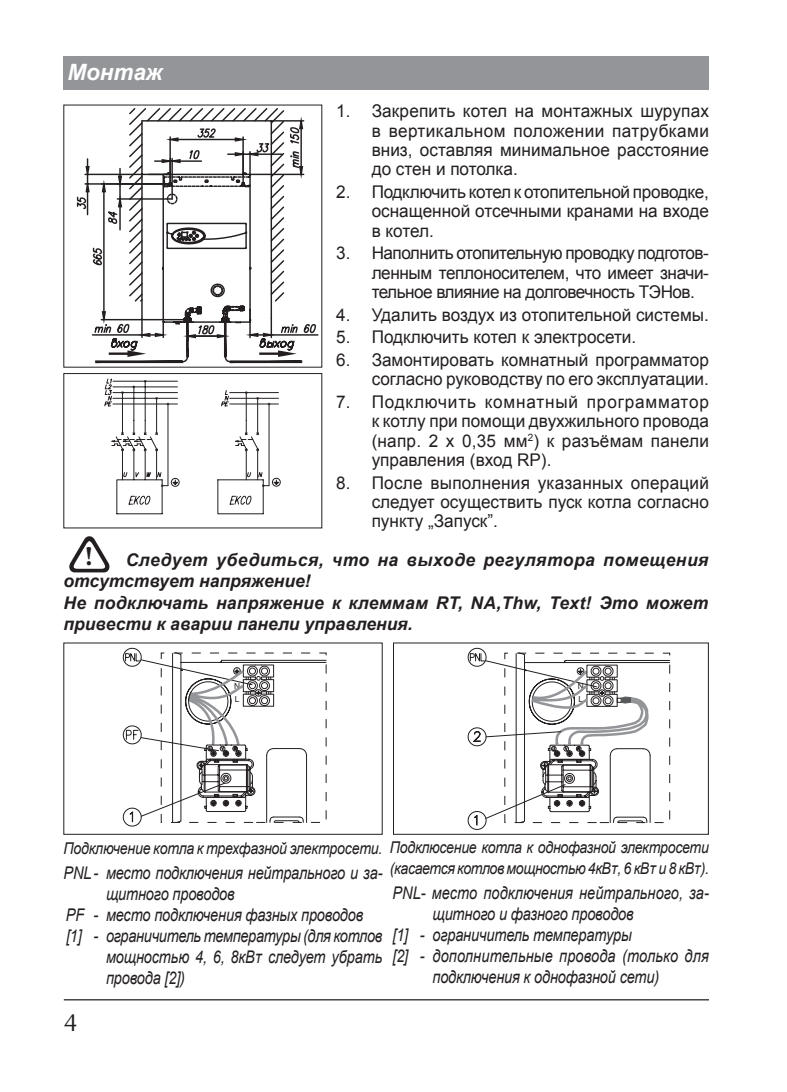
<style>
.page{position:relative;width:787px;height:1092px;background:#fff}
.page>*{position:absolute;margin:0;border:0;box-sizing:border-box;transform-origin:0 0}
.t1{font:700 27px "Minion Pro";color:#231f20}
.t2{font:25px "Ottawa";color:#231f20}
.t3{font:italic 700 22.5px "Arial";color:#fff}
.t4{font:17.5px/19.2px "Arial";color:#231f20;text-align:justify}
.t5{font:italic 17.5px "Arial";letter-spacing:-.01em;color:#231f20;scale:.83 1}
.t6{font:italic 700 17.5px/21.5px "Arial";letter-spacing:.015em;color:#231f20}
.t7{font:italic 17.5px "Arial";letter-spacing:.01em;color:#231f20;scale:.83 1}
.t8{font:italic 16.25px/21px "Arial";letter-spacing:-.02em;color:#231f20;scale:.87 1}
.t9{font:8.25px/13.5px "Arial";color:#231f20}
</style>
<div class="page">
<hr style="left:64px;top:999px;width:645px;height:1px;background:#231f20">
<div style="left:64px;top:57px;width:645px;height:33px;background:#939598"></div>
<div style="left:63px;top:373px;width:259px;height:155px;border:1px solid #231f20"></div>
<svg style="left:104px;top:378px;width:177px;height:136px"></svg>
<svg style="left:467px;top:647px;width:203px;height:183px"></svg>
<svg style="left:123px;top:647px;width:203px;height:179px"></svg>
<svg style="left:77px;top:108px;width:241px;height:255px"></svg>
<p class="t3" style="left:67px;top:57px;width:97px">Монтаж</p>
<p class="t4" style="left:371px;top:102px;width:339px;text-indent:-35px">1. Закрепить котел на монтажных шурупах в вертикальном положении патрубками вниз, оставляя минимальное расстояние до стен и потолка.</p>
<p class="t4" style="left:371px;top:182px;width:339px;text-indent:-35px">2. Подключить котел к отопительной проводке, оснащенной отсечными кранами на входе в котел.</p>
<p class="t4" style="left:371px;top:244px;width:339px;text-indent:-35px">3. Наполнить отопительную проводку подготов&shy;ленным теплоносителем, что имеет значи&shy;тельное влияние на долговечность ТЭНов.</p>
<p class="t4" style="left:336px;top:305px;width:374px">4. Удалить воздух из отопительной системы.</p>
<p class="t4" style="left:336px;top:328px;width:301px">5. Подключить котел к электросети.</p>
<p class="t4" style="left:336px;top:350px;width:374px;text-align:right">6. Замонтировать комнатный программатор согласно руководству по его эксплуатации.</p>
<p class="t4" style="left:371px;top:392px;width:339px;text-indent:-35px">7. Подключить комнатный программатор к котлу при помощи двухжильного провода (напр. 2 х 0,35 мм<sup>2</sup>) к разъёмам панели управления (вход RP).</p>
<p class="t4" style="left:371px;top:473px;width:339px;text-indent:-35px">8. После выполнения указанных операций следует осуществить пуск котла согласно пункту „Запуск”.</p>
<p class="t6" style="left:63px;top:549px;width:646px;text-indent:62px">Следует убедиться, что на выходе регулятора помещения отсутствует напряжение!<br>Не подключать напряжение к клеммам RT, NA,Thw, Text! Это может привести к аварии панели управления.</p>
<h1 class="t1" style="left:85px;top:539px;width:9px">!</h1>
<p class="t9" style="left:234px;top:679px;width:8px">N<br>L</p>
<p class="t9" style="left:577px;top:679px;width:8px">N<br>L</p>
<p class="t8" style="left:63px;top:838px;width:368px">Подключение котла к трехфазной электросети.</p>
<p class="t5" style="left:63px;top:861px;width:386px">PNL - место подключения нейтрального и за-</p>
<p class="t5" style="left:106px;top:882px;width:157px">щитного проводов</p>
<p class="t5" style="left:66px;top:903px;width:360px">PF - место подключения фазных проводов</p>
<p class="t5" style="left:66px;top:924px;width:383px">[1] - ограничитель температуры (для котлов</p>
<p class="t5" style="left:106px;top:945px;width:334px">мощностью 4, 6, 8кВᴛ следует убрать</p>
<p class="t5" style="left:106px;top:966px;width:97px">провода [2])</p>
<p class="t8" style="left:390px;top:837px;width:368px">Подклюсение котла к однофазной электросети (касается котлов мощностью 4кВᴛ, 6 кВᴛ и 8 кВᴛ).</p>
<p class="t5" style="left:392px;top:881px;width:383px">PNL- место подключения нейтрального, за-</p>
<p class="t5" style="left:432px;top:902px;width:244px">щитного и фазного проводов</p>
<p class="t5" style="left:392px;top:923px;width:290px">[1] - ограничитель температуры</p>
<p class="t7" style="left:392px;top:944px;width:383px">[2] - дополнительные провода (только для</p>
<p class="t5" style="left:432px;top:965px;width:275px">подключения к однофазной сети)</p>
<h2 class="t2" style="left:64px;top:1007px;width:15px">4</h2>
</div>
